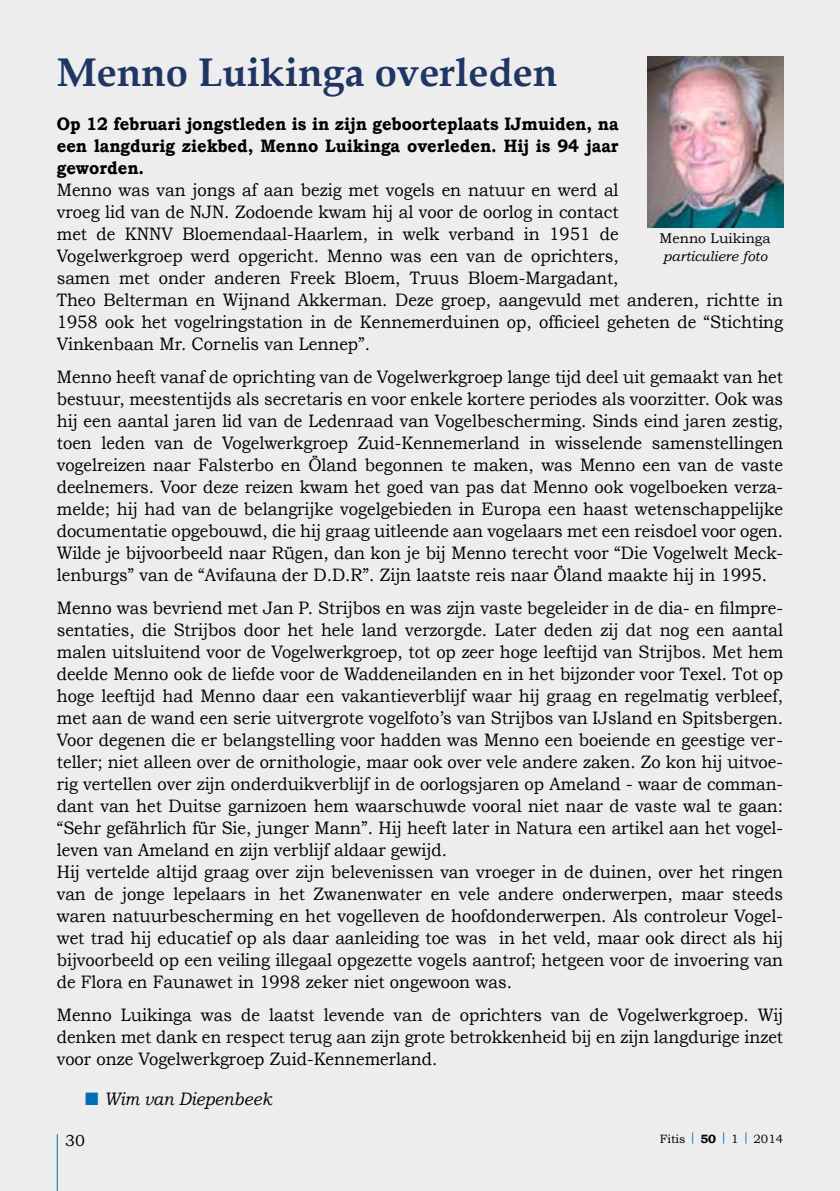
<style>
.page{position:relative;width:840px;height:1191px;background:#fff}
.page>*{position:absolute;margin:0;border:0;box-sizing:border-box;transform-origin:0 0}
.t1{font:700 40px "Book Antiqua";color:#1f3664}
.t2{font:18px/22px "Bookman Old Style";color:#000;scale:.92 1}
.t3{font:700 18px/22px "Bookman Old Style";color:#000;text-align:justify;scale:.92 1}
.t4{font:italic 18px "Bookman Old Style";color:#000;scale:.92 1}
.t5{font:16px "Bookman Old Style";color:#000}
.t6{font:italic 14px "Bookman Old Style";color:#000}
.t7{font:14px "Bookman Old Style";color:#000}
.t8{font:12px "Bookman Old Style";color:#000}
.s1{color:#006eb7}
.s2{font-weight:700}
</style>
<div class="page">
<hr style="left:839px;top:113px;width:1px;height:45px;background:#1f3664">
<div style="left:0;top:0;width:839px;height:1191px;background:#ededed"></div>
<hr style="left:57px;top:1134px;width:1px;height:57px;background:#006eb7">
<img style="left:647px;top:57px;width:135px;height:170px">
<h1 class="t1" style="left:57px;top:49px;width:501px">Menno Luikinga overleden</h1>
<p class="t3" style="left:57px;top:112px;width:612px">Op 12 februari jongstleden is in zijn geboorteplaats IJmuiden, na een langdurig ziekbed, Menno Luikinga overleden. Hij is 94 jaar geworden.</p>
<p class="t2" style="left:57px;top:179px;width:790px">Menno was van jongs af aan bezig met vogels en natuur en werd al<br>vroeg lid van de NJN. Zodoende kwam hij al voor de oorlog in contact<br>met de KNNV Bloemendaal-Haarlem, in welk verband in 1951 de<br>Vogelwerkgroep werd opgericht. Menno was een van de oprichters,<br>samen met onder anderen Freek Bloem, Truus Bloem-Margadant,<br>Theo Belterman en Wijnand Akkerman. Deze groep, aangevuld met anderen, richtte in 1958 ook het vogelringstation in de Kennemerduinen op, officieel geheten de “Stichting Vinkenbaan Mr. Cornelis van Lennep”.</p>
<p class="t2" style="left:57px;top:366px;width:790px;text-align:justify">Menno heeft vanaf de oprichting van de Vogelwerkgroep lange tijd deel uit gemaakt van het bestuur, meestentijds als secretaris en voor enkele kortere periodes als voorzitter. Ook was hij een aantal jaren lid van de Ledenraad van Vogelbescherming. Sinds eind jaren zestig, toen leden van de Vogelwerkgroep Zuid-Kennemerland in wisselende samenstellingen vogelreizen naar Falsterbo en Öland begonnen te maken, was Menno een van de vaste deelnemers. Voor deze reizen kwam het goed van pas dat Menno ook vogelboeken verza&shy;melde; hij had van de belangrijke vogelgebieden in Europa een haast wetenschappelijke documentatie opgebouwd, die hij graag uitleende aan vogelaars met een reisdoel voor ogen.<br>Wilde je bijvoorbeeld naar Rügen, dan kon je bij Menno terecht voor “Die Vogelwelt Meck&shy;lenburgs” van de “Avifauna der D.D.R”. Zijn laatste reis naar Öland maakte hij in 1995.</p>
<p class="t2" style="left:57px;top:597px;width:790px">Menno was bevriend met Jan P. Strijbos en was zijn vaste begeleider in de dia- en filmpre&shy;sentaties, die Strijbos door het hele land verzorgde. Later deden zij dat nog een aantal malen uitsluitend voor de Vogelwerkgroep, tot op zeer hoge leeftijd van Strijbos. Met hem deelde Menno ook de liefde voor de Waddeneilanden en in het bijzonder voor Texel. Tot op hoge leeftijd had Menno daar een vakantieverblijf waar hij graag en regelmatig verbleef, met aan de wand een serie uitvergrote vogelfoto’s van Strijbos van IJsland en Spitsbergen.<br>Voor degenen die er belangstelling voor hadden was Menno een boeiende en geestige ver&shy;teller; niet alleen over de ornithologie, maar ook over vele andere zaken. Zo kon hij uitvoe&shy;rig vertellen over zijn onderduikverblijf in de oorlogsjaren op Ameland - waar de comman&shy;dant van het Duitse garnizoen hem waarschuwde vooral niet naar de vaste wal te gaan: “Sehr gefährlich für Sie, junger Mann”. Hij heeft later in Natura een artikel aan het vogel&shy;leven van Ameland en zijn verblijf aldaar gewijd.<br>Hij vertelde altijd graag over zijn belevenissen van vroeger in de duinen, over het ringen van de jonge lepelaars in het Zwanenwater en vele andere onderwerpen, maar steeds waren natuurbescherming en het vogelleven de hoofdonderwerpen. Als controleur Vogel&shy;wet trad hij educatief op als daar aanleiding toe was in het veld, maar ook direct als hij bijvoorbeeld op een veiling illegaal opgezette vogels aantrof; hetgeen voor de invoering van de Flora en Faunawet in 1998 zeker niet ongewoon was.</p>
<p class="t2" style="left:57px;top:1004px;width:790px;text-align:justify">Menno Luikinga was de laatst levende van de oprichters van de Vogelwerkgroep. Wij denken met dank en respect terug aan zijn grote betrokkenheid bij en zijn langdurige inzet voor onze Vogelwerkgroep Zuid-Kennemerland.</p>
<p class="t4" style="left:85px;top:1088px;width:204px"><span class="s1">■</span> Wim van Diepenbeek</p>
<p class="t7" style="left:659px;top:230px;width:112px">Menno Luikinga</p>
<p class="t6" style="left:662px;top:248px;width:106px">particuliere foto</p>
<p class="t5" style="left:65px;top:1131px;width:21px">30</p>
<p class="t8" style="left:659px;top:1132px;width:125px">Fitis <sup>|</sup> <span class="s2">50</span> <sup>|</sup> 1 <sup>|</sup> 2014</p>
</div>
